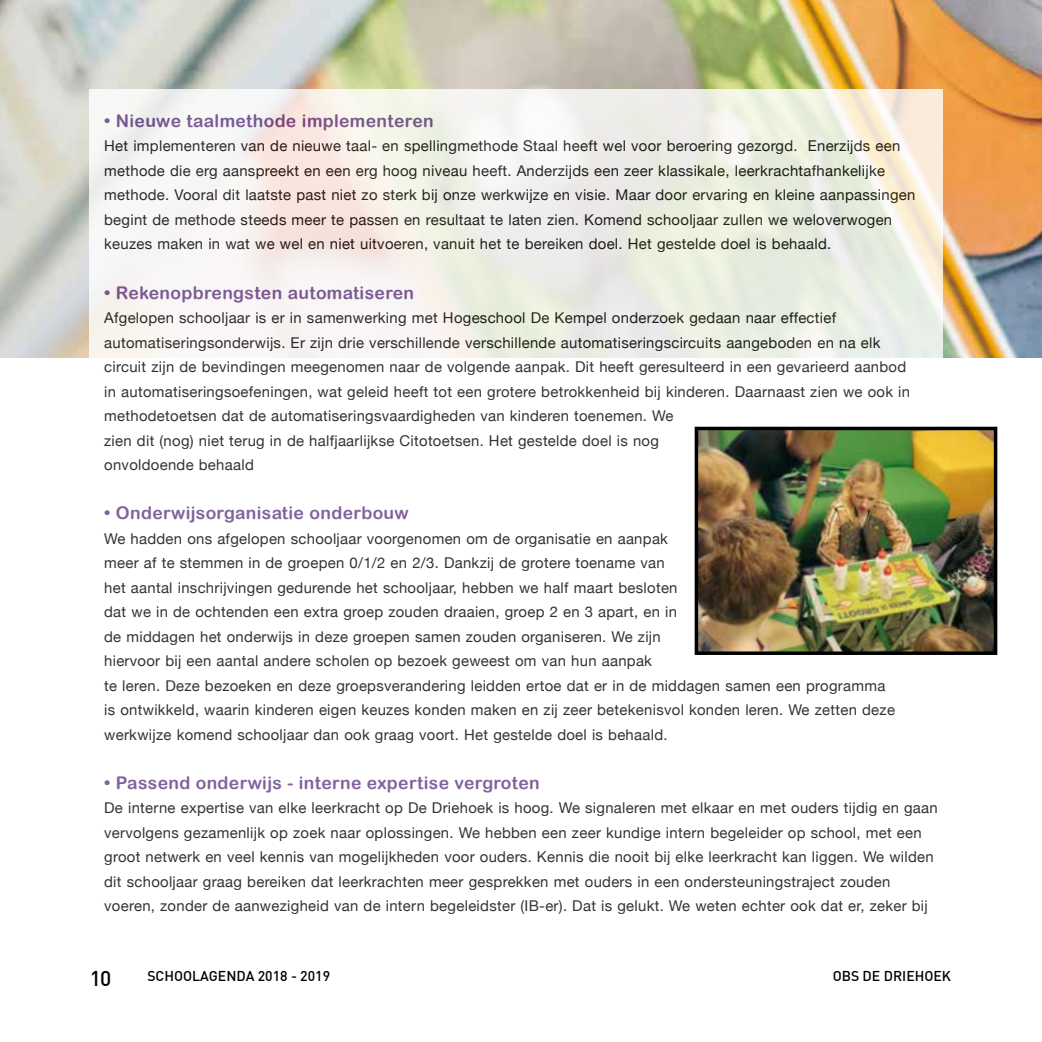
<style>
.page{position:relative;width:1042px;height:1042px;background:#fff}
.page>*{position:absolute;margin:0;border:0;box-sizing:border-box;transform-origin:0 0}
.t1{font:500 21px "DIN Cyr";color:#000}
.t2{font:17.5px "Arial Rounded MT Bold";letter-spacing:.02em;color:#623b85}
.t3{font:14.88px/24.5px "Helvetica Neue";letter-spacing:.02em;color:#000}
.t4{font:500 14px "DIN Cyr";color:#000}
</style>
<div class="page">
<img style="left:0;top:0;width:1042px;height:357px">
<svg style="left:89px;top:89px;width:854px;height:338px"></svg>
<img style="left:699px;top:432px;width:293px;height:218px">
<div style="left:694px;top:427px;width:303px;height:228px;border:4px solid #000"></div>
<p class="t2" style="left:104px;top:110px;width:331px">• Nieuwe taalmethode implementeren</p>
<p class="t3" style="left:104px;top:135px;width:813px">Het implementeren van de nieuwe taal- en spellingmethode Staal heeft wel voor beroering gezorgd. Enerzijds een methode die erg aanspreekt en een erg hoog niveau heeft. Anderzijds een zeer klassikale, leerkrachtafhankelijke methode. Vooral dit laatste past niet zo sterk bij onze werkwijze en visie. Maar door ervaring en kleine aanpassingen begint de methode steeds meer te passen en resultaat te laten zien. Komend schooljaar zullen we weloverwogen keuzes maken in wat we wel en niet uitvoeren, vanuit het te bereiken doel. Het gestelde doel is behaald.</p>
<p class="t2" style="left:104px;top:282px;width:311px">• Rekenopbrengsten automatiseren</p>
<p class="t3" style="left:104px;top:306px;width:807px">Afgelopen schooljaar is er in samenwerking met Hogeschool De Kempel onderzoek gedaan naar effectief automatiseringsonderwijs. Er zijn drie verschillende verschillende automatiseringscircuits aangeboden en na elk circuit zijn de bevindingen meegenomen naar de volgende aanpak. Dit heeft geresulteerd in een gevarieerd aanbod in automatiseringsoefeningen, wat geleid heeft tot een grotere betrokkenheid bij kinderen. Daarnaast zien we ook in methodetoetsen dat de automatiseringsvaardigheden van kinderen toenemen. We<br>zien dit (nog) niet terug in de halfjaarlijkse Citotoetsen. Het gestelde doel is nog<br>onvoldoende behaald</p>
<p class="t2" style="left:104px;top:502px;width:306px">• Onderwijsorganisatie onderbouw</p>
<p class="t3" style="left:104px;top:527px;width:792px">We hadden ons afgelopen schooljaar voorgenomen om de organisatie en aanpak<br>meer af te stemmen in de groepen 0/1/2 en 2/3. Dankzij de grotere toename van<br>het aantal inschrijvingen gedurende het schooljaar, hebben we half maart besloten<br>dat we in de ochtenden een extra groep zouden draaien, groep 2 en 3 apart, en in<br>de middagen het onderwijs in deze groepen samen zouden organiseren. We zijn<br>hiervoor bij een aantal andere scholen op bezoek geweest om van hun aanpak<br>te leren. Deze bezoeken en deze groepsverandering leidden ertoe dat er in de middagen samen een programma is ontwikkeld, waarin kinderen eigen keuzes konden maken en zij zeer betekenisvol konden leren. We zetten deze werkwijze komend schooljaar dan ook graag voort. Het gestelde doel is behaald.</p>
<p class="t2" style="left:104px;top:772px;width:437px">• Passend onderwijs - interne expertise vergroten</p>
<p class="t3" style="left:104px;top:796px;width:835px">De interne expertise van elke leerkracht op De Driehoek is hoog. We signaleren met elkaar en met ouders tijdig en gaan vervolgens gezamenlijk op zoek naar oplossingen. We hebben een zeer kundige intern begeleider op school, met een groot netwerk en veel kennis van mogelijkheden voor ouders. Kennis die nooit bij elke leerkracht kan liggen. We wilden dit schooljaar graag bereiken dat leerkrachten meer gesprekken met ouders in een ondersteuningstraject zouden voeren, zonder de aanwezigheid van de intern begeleidster (IB-er). Dat is gelukt. We weten echter ook dat er, zeker bij</p>
<h1 class="t1" style="left:90px;top:966px;width:23px">10</h1>
<p class="t4" style="left:147px;top:967px;width:184px">SCHOOLAGENDA 2018 - 2019</p>
<p class="t4" style="left:832px;top:967px;width:120px">OBS DE DRIEHOEK</p>
</div>
